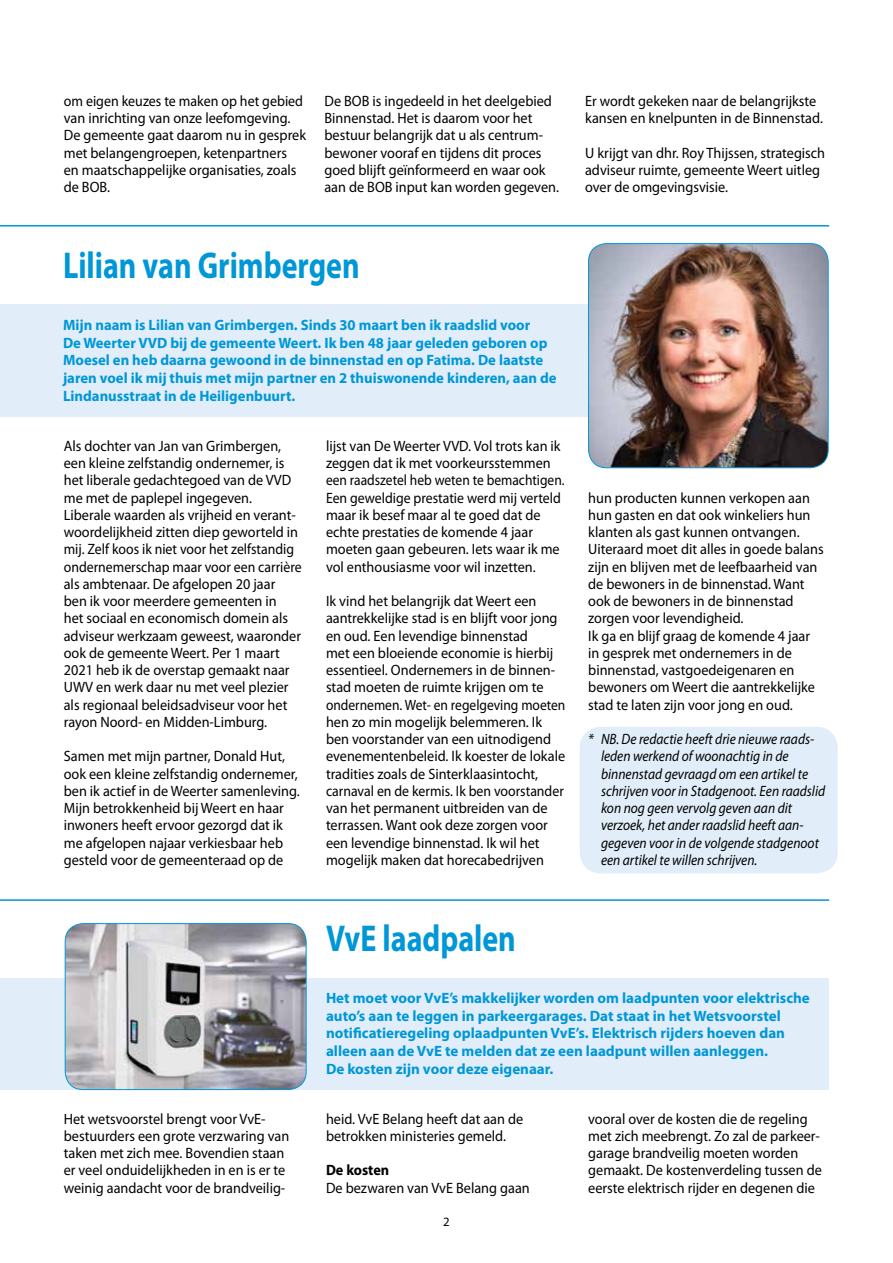
<style>
.page{position:relative;width:893px;height:1263px;background:#fff}
.page>*{position:absolute;margin:0;border:0;box-sizing:border-box;transform-origin:0 0}
.t1{font:700 37.5px "Myriad Pro";color:#0097d7;scale:.8 1}
.t2{font:15px/17.2px "Myriad Pro";color:#000;scale:.95 1}
.t3{font:700 15px/17.7px "Myriad Pro";color:#0097d7}
.t4{font:italic 15px/17.2px "Myriad Pro";color:#000;scale:.9 1}
.t5{font:15px/17.2px "Myriad Pro";color:#000;scale:.93 1}
.t6{font:700 15px "Myriad Pro";color:#000;scale:.95 1}
.t7{font:12.75px "Myriad Pro";color:#000}
</style>
<div class="page">
<div style="left:580px;top:727px;width:258px;height:146px;background:#e1eef9;border-radius:21px"></div>
<hr style="left:0;top:225px;width:829px;height:2px;background:#0097d7">
<hr style="left:0;top:899px;width:829px;height:2px;background:#0097d7">
<div style="left:0;top:979px;width:829px;height:111px;background:#e1eef9"></div>
<img style="left:65px;top:923px;width:241px;height:166px">
<div style="left:65px;top:923px;width:241px;height:167px;border:1px solid #0097d7;border-radius:18px"></div>
<div style="left:0;top:304px;width:796px;height:112px;background:#e1eef9"></div>
<img style="left:588px;top:244px;width:240px;height:224px">
<div style="left:588px;top:243px;width:240px;height:225px;border:1px solid #0097d7;border-radius:18px"></div>
<p class="t5" style="left:64px;top:92px;width:262px">om eigen keuzes te maken op het gebied van inrichting van onze leefomgeving.<br>De gemeente gaat daarom nu in gesprek met belangengroepen, ketenpartners<br>en maatschappelijke organisaties, zoals de BOB.</p>
<p class="t2" style="left:324px;top:92px;width:248px">De BOB is ingedeeld in het deelgebied Binnenstad. Het is daarom voor het bestuur belangrijk dat u als centrum&shy;bewoner vooraf en tijdens dit proces goed blijft geïnformeerd en waar ook aan de BOB input kan worden gegeven.</p>
<p class="t2" style="left:585px;top:92px;width:252px">Er wordt gekeken naar de belangrijkste kansen en knelpunten in de Binnenstad.</p>
<p class="t2" style="left:585px;top:144px;width:254px">U krijgt van dhr. Roy Thijssen, strategisch adviseur ruimte, gemeente Weert uitleg over de omgevingsvisie.</p>
<h1 class="t1" style="left:63px;top:241px;width:372px">Lilian van Grimbergen</h1>
<p class="t3" style="left:63px;top:316px;width:495px">Mijn naam is Lilian van Grimbergen. Sinds 30 maart ben ik raadslid voor<br>De Weerter VVD bij de gemeente Weert. Ik ben 48 jaar geleden geboren op Moesel en heb daarna gewoond in de binnenstad en op Fatima. De laatste jaren voel ik mij thuis met mijn partner en 2 thuiswonende kinderen, aan de Lindanusstraat in de Heiligenbuurt.</p>
<p class="t2" style="left:64px;top:437px;width:252px">Als dochter van Jan van Grimbergen, een kleine zelfstandig ondernemer, is het liberale gedachtegoed van de VVD me met de paplepel ingegeven.<br>Liberale waarden als vrijheid en verant&shy;woordelijkheid zitten diep geworteld in mij. Zelf koos ik niet voor het zelfstandig ondernemerschap maar voor een carrière als ambtenaar. De afgelopen 20 jaar ben ik voor meerdere gemeenten in<br>het sociaal en economisch domein als adviseur werkzaam geweest, waaronder ook de gemeente Weert. Per 1 maart 2021 heb ik de overstap gemaakt naar UWV en werk daar nu met veel plezier als regionaal beleidsadviseur voor het rayon Noord- en Midden-Limburg.</p>
<p class="t2" style="left:64px;top:747px;width:250px">Samen met mijn partner, Donald Hut, ook een kleine zelfstandig ondernemer, ben ik actief in de Weerter samenleving.<br>Mijn betrokkenheid bij Weert en haar inwoners heeft ervoor gezorgd dat ik me afgelopen najaar verkiesbaar heb gesteld voor de gemeenteraad op de</p>
<p class="t2" style="left:326px;top:437px;width:253px">lijst van De Weerter VVD. Vol trots kan ik zeggen dat ik met voorkeursstemmen een raadszetel heb weten te bemachtigen.<br>Een geweldige prestatie werd mij verteld maar ik besef maar al te goed dat de echte prestaties de komende 4 jaar moeten gaan gebeuren. Iets waar ik me vol enthousiasme voor wil inzetten.</p>
<p class="t2" style="left:326px;top:592px;width:254px">Ik vind het belangrijk dat Weert een aantrekkelijke stad is en blijft voor jong en oud. Een levendige binnenstad<br>met een bloeiende economie is hierbij essentieel. Ondernemers in de binnen&shy;stad moeten de ruimte krijgen om te ondernemen. Wet- en regelgeving moeten hen zo min mogelijk belemmeren. Ik ben voorstander van een uitnodigend evenementenbeleid. Ik koester de lokale tradities zoals de Sinterklaasintocht, carnaval en de kermis. Ik ben voorstander van het permanent uitbreiden van de terrassen. Want ook deze zorgen voor een levendige binnenstad. Ik wil het mogelijk maken dat horecabedrijven</p>
<p class="t2" style="left:588px;top:489px;width:249px">hun producten kunnen verkopen aan hun gasten en dat ook winkeliers hun klanten als gast kunnen ontvangen.<br>Uiteraard moet dit alles in goede balans zijn en blijven met de leefbaarheid van de bewoners in de binnenstad. Want ook de bewoners in de binnenstad zorgen voor levendigheid.<br>Ik ga en blijf graag de komende 4 jaar in gesprek met ondernemers in de binnenstad, vastgoedeigenaren en bewoners om Weert die aantrekkelijke stad te laten zijn voor jong en oud.</p>
<p class="t4" style="left:601px;top:730px;width:251px;text-indent:-13px">* NB. De redactie heeft drie nieuwe raads&shy;leden werkend of woonachtig in de binnenstad gevraagd om een artikel te schrijven voor in Stadgenoot. Een raadslid kon nog geen vervolg geven aan dit verzoek, het ander raadslid heeft aan&shy;gegeven voor in de volgende stadgenoot een artikel te willen schrijven.</p>
<h1 class="t1" style="left:326px;top:914px;width:239px">VvE laadpalen</h1>
<p class="t3" style="left:326px;top:988px;width:485px">Het moet voor VvE’s makkelijker worden om laadpunten voor elektrische auto’s aan te leggen in parkeergarages. Dat staat in het Wetsvoorstel notificatieregeling oplaadpunten VvE’s. Elektrisch rijders hoeven dan alleen aan de VvE te melden dat ze een laadpunt willen aanleggen.<br>De kosten zijn voor deze eigenaar.</p>
<p class="t2" style="left:64px;top:1110px;width:239px">Het wetsvoorstel brengt voor VvE&shy;bestuurders een grote verzwaring van taken met zich mee. Bovendien staan er veel onduidelijkheden in en is er te weinig aandacht voor de brandveilig-</p>
<p class="t2" style="left:326px;top:1110px;width:209px">heid. VvE Belang heeft dat aan de betrokken ministeries gemeld.</p>
<p class="t6" style="left:326px;top:1160px;width:68px">De kosten</p>
<p class="t2" style="left:326px;top:1179px;width:216px">De bezwaren van VvE Belang gaan</p>
<p class="t7" style="left:443px;top:1213px;width:8px">2</p>
<p class="t2" style="left:588px;top:1110px;width:247px">vooral over de kosten die de regeling met zich meebrengt. Zo zal de parkeer&shy;garage brandveilig moeten worden gemaakt. De kostenverdeling tussen de eerste elektrisch rijder en degenen die</p>
</div>
